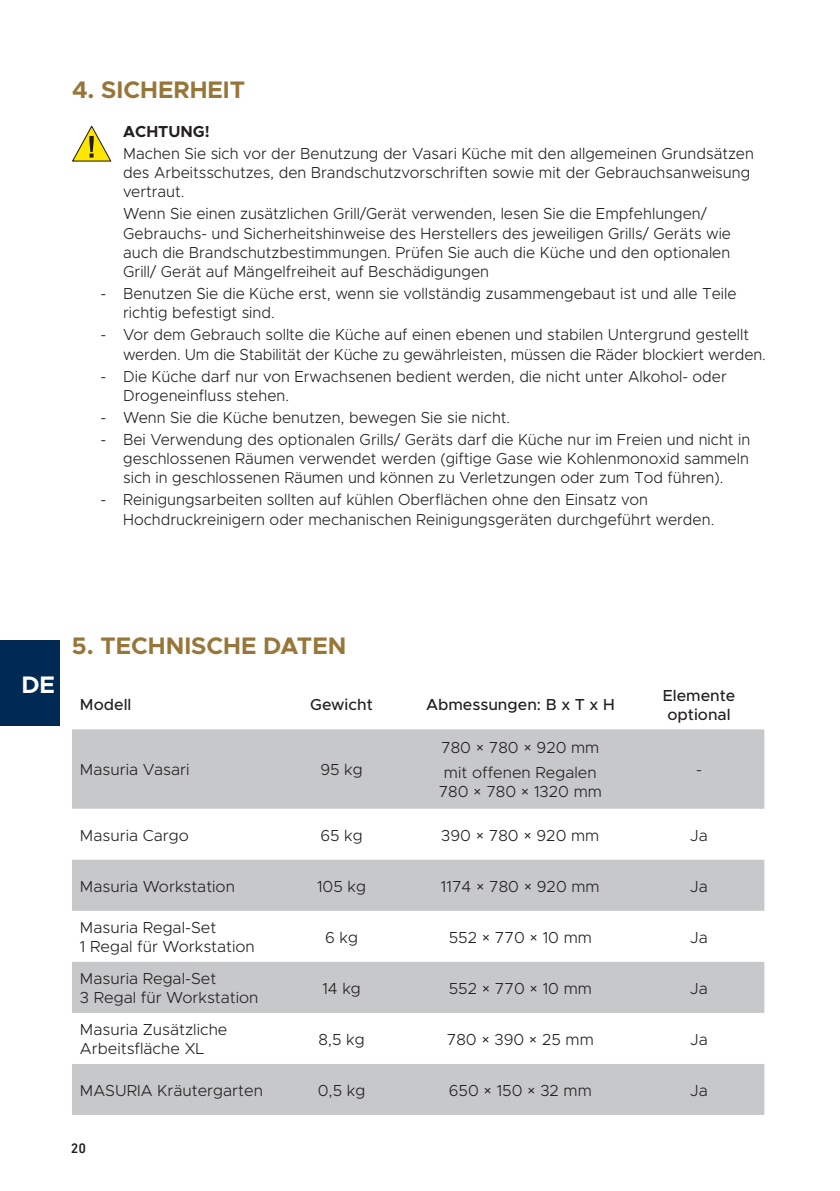
<style>
.page{position:relative;width:840px;height:1191px;background:#fff}
.page>*{position:absolute;margin:0;border:0;box-sizing:border-box;transform-origin:0 0}
.GLOBALO-NAGLOWEK_1{font:700 24px "Metropolis";color:#977639}
.t1{font:700 24px "Metropolis";color:#fff}
.pod_nagłowek{font:300 16px/19.2px "Metropolis";color:#231f20;scale:.96 1}
.pod_nagłowek-2{font:300 16px/19.2px "Metropolis";color:#231f20}
.t2{font:500 16px "Metropolis";color:#231f20}
.pod_nagłowek-3{font:700 16px "Metropolis";color:#231f20}
.t3{font:500 14px "DIN Next LT Pro";color:#231f20}
.s1{font-family:"Montserrat";font-weight:400}
</style>
<div class="page">
<div style="left:0;top:641px;width:60px;height:85px;background:#002953"></div>
<svg style="left:72px;top:729px;width:692px;height:386px;fill:#c7c8ca"></svg>
<svg style="left:72px;top:125px;width:40px;height:37px"></svg>
<p class="GLOBALO-NAGLOWEK_1" style="left:72px;top:75px;width:174px">4. SICHERHEIT</p>
<p class="pod_nagłowek-3" style="left:123px;top:121px;width:88px">ACHTUNG!</p>
<p class="pod_nagłowek" style="left:123px;top:144px;width:658px">Machen Sie sich vor der Benutzung der Vasari Küche mit den allgemeinen Grundsätzen des Arbeitsschutzes, den Brandschutzvorschriften sowie mit der Gebrauchsanweisung vertraut.</p>
<p class="pod_nagłowek" style="left:123px;top:204px;width:634px">Wenn Sie einen zusätzlichen Grill/Gerät verwenden, lesen Sie die Empfehlungen/ Gebrauchs- und Sicherheitshinweise des Herstellers des jeweiligen Grills/ Geräts wie auch die Brandschutzbestimmungen. Prüfen Sie auch die Küche und den optionalen Grill/ Gerät auf Mängelfreiheit auf Beschädigungen</p>
<p class="pod_nagłowek" style="left:123px;top:284px;width:640px;text-indent:-23px"><span class="s1">-</span> Benutzen Sie die Küche erst, wenn sie vollständig zusammengebaut ist und alle Teile richtig befestigt sind.</p>
<p class="pod_nagłowek" style="left:123px;top:325px;width:670px;text-indent:-23px"><span class="s1">-</span> Vor dem Gebrauch sollte die Küche auf einen ebenen und stabilen Untergrund gestellt werden. Um die Stabilität der Küche zu gewährleisten, müssen die Räder blockiert werden.</p>
<p class="pod_nagłowek" style="left:123px;top:366px;width:630px;text-indent:-23px"><span class="s1">-</span> Die Küche darf nur von Erwachsenen bedient werden, die nicht unter Alkohol- oder<br>Drogeneinfluss stehen.</p>
<p class="pod_nagłowek" style="left:100px;top:408px;width:428px"><span class="s1">-</span> Wenn Sie die Küche benutzen, bewegen Sie sie nicht.</p>
<p class="pod_nagłowek" style="left:123px;top:430px;width:654px;text-align:justify;text-indent:-23px"><span class="s1">-</span> Bei Verwendung des optionalen Grills/ Geräts darf die Küche nur im Freien und nicht in geschlossenen Räumen verwendet werden (giftige Gase wie Kohlenmonoxid sammeln sich in geschlossenen Räumen und können zu Verletzungen oder zum Tod führen).</p>
<p class="pod_nagłowek" style="left:123px;top:490px;width:617px;text-indent:-23px"><span class="s1">-</span> Reinigungsarbeiten sollten auf kühlen Oberflächen ohne den Einsatz von<br>Hochdruckreinigern oder mechanischen Reinigungsgeräten durchgeführt werden.</p>
<p class="t1" style="left:21px;top:669px;width:35px">DE</p>
<p class="GLOBALO-NAGLOWEK_1" style="left:72px;top:631px;width:276px">5. TECHNISCHE DATEN</p>
<p class="t2" style="left:80px;top:694px;width:53px">Modell</p>
<p class="t2" style="left:310px;top:694px;width:64px">Gewicht</p>
<p class="t2" style="left:426px;top:694px;width:190px">Abmessungen: B x T x H</p>
<p class="t2" style="left:662px;top:685px;width:74px">Elemente</p>
<p class="t2" style="left:667px;top:704px;width:65px">optional</p>
<p class="pod_nagłowek-2" style="left:80px;top:760px;width:111px">Masuria Vasari</p>
<p class="pod_nagłowek-2" style="left:320px;top:760px;width:44px">95 kg</p>
<p class="pod_nagłowek-2" style="left:441px;top:738px;width:160px">780 × 780 × 920 mm</p>
<p class="pod_nagłowek-2" style="left:438px;top:763px;width:165px;text-align:center">mit offenen Regalen<br>780 × 780 × 1320 mm</p>
<p class="pod_nagłowek-2" style="left:695px;top:760px;width:7px">-</p>
<p class="pod_nagłowek-2" style="left:80px;top:825px;width:110px">Masuria Cargo</p>
<p class="pod_nagłowek-2" style="left:320px;top:825px;width:44px">65 kg</p>
<p class="pod_nagłowek-2" style="left:441px;top:825px;width:159px">390 × 780 × 920 mm</p>
<p class="pod_nagłowek-2" style="left:690px;top:825px;width:19px">Ja</p>
<p class="pod_nagłowek-2" style="left:80px;top:876px;width:156px">Masuria Workstation</p>
<p class="pod_nagłowek-2" style="left:317px;top:876px;width:50px">105 kg</p>
<p class="pod_nagłowek-2" style="left:440px;top:876px;width:160px">1174 × 780 × 920 mm</p>
<p class="pod_nagłowek-2" style="left:690px;top:876px;width:19px">Ja</p>
<p class="pod_nagłowek-2" style="left:80px;top:918px;width:176px">Masuria Regal-Set<br>1 Regal für Workstation</p>
<p class="pod_nagłowek-2" style="left:325px;top:927px;width:34px">6 kg</p>
<p class="pod_nagłowek-2" style="left:448px;top:927px;width:145px">552 × 770 × 10 mm</p>
<p class="pod_nagłowek-2" style="left:690px;top:927px;width:19px">Ja</p>
<p class="pod_nagłowek-2" style="left:80px;top:969px;width:180px">Masuria Regal-Set<br>3 Regal für Workstation</p>
<p class="pod_nagłowek-2" style="left:322px;top:978px;width:40px">14 kg</p>
<p class="pod_nagłowek-2" style="left:448px;top:978px;width:145px">552 × 770 × 10 mm</p>
<p class="pod_nagłowek-2" style="left:690px;top:978px;width:19px">Ja</p>
<p class="pod_nagłowek-2" style="left:80px;top:1020px;width:149px">Masuria Zusätzliche<br>Arbeitsfläche XL</p>
<p class="pod_nagłowek-2" style="left:318px;top:1029px;width:48px">8,5 kg</p>
<p class="pod_nagłowek-2" style="left:446px;top:1029px;width:148px">780 × 390 × 25 mm</p>
<p class="pod_nagłowek-2" style="left:690px;top:1029px;width:19px">Ja</p>
<p class="pod_nagłowek-2" style="left:80px;top:1080px;width:184px">MASURIA Kräutergarten</p>
<p class="pod_nagłowek-2" style="left:317px;top:1080px;width:49px">0,5 kg</p>
<p class="pod_nagłowek-2" style="left:448px;top:1080px;width:144px">650 × 150 × 32 mm</p>
<p class="pod_nagłowek-2" style="left:690px;top:1080px;width:19px">Ja</p>
<p class="t3" style="left:71px;top:1139px;width:17px">20</p>
</div>
